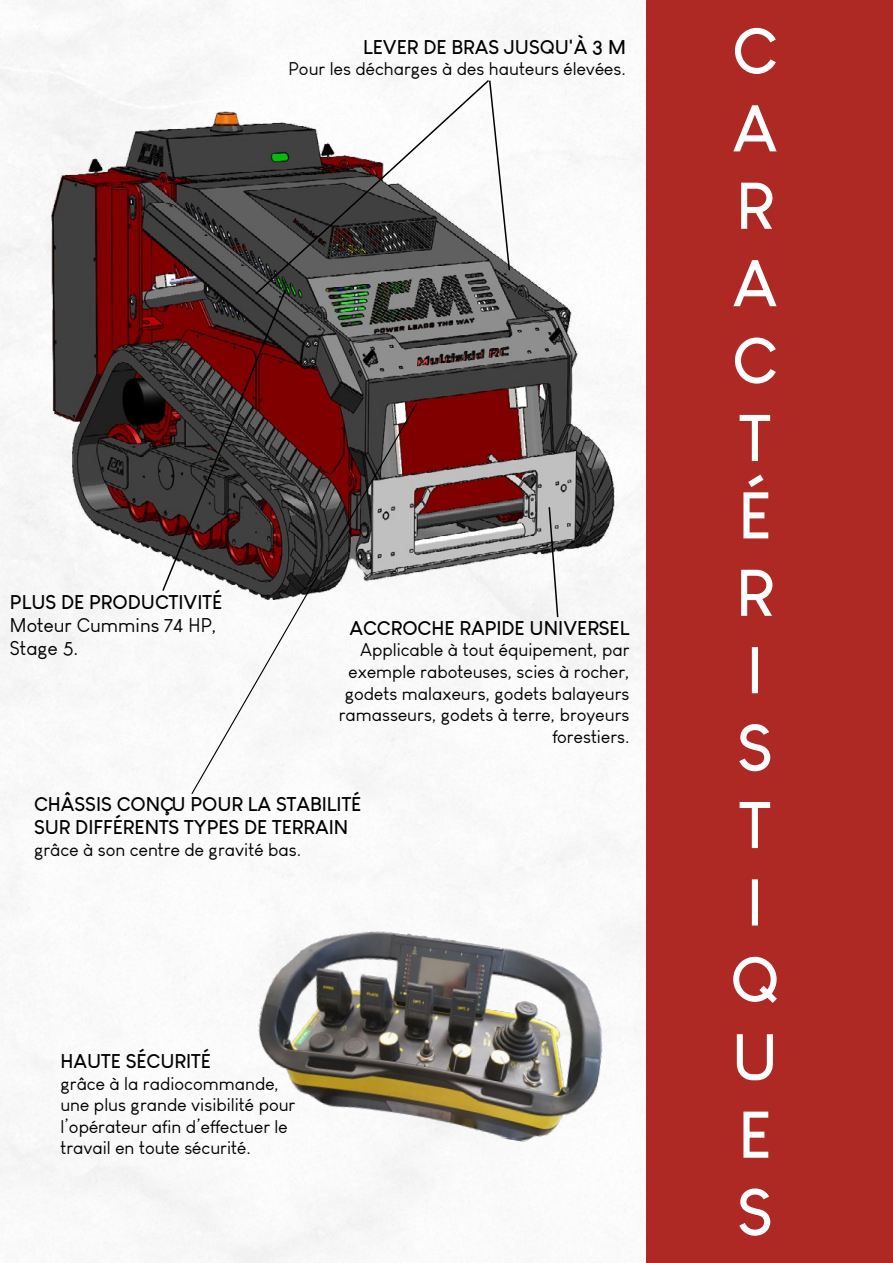
<style>
.page{position:relative;width:893px;height:1263px;background:#fff}
.page>*{position:absolute;margin:0;border:0;box-sizing:border-box;transform-origin:0 0}
.t1{font:700 64.5px/77.4px "Louis George Cafe";color:#fff}
.t2{font:700 19.5px/23.4px "Louis George Cafe";color:#000}
.t3{font:700 19.5px "Louis George Cafe";color:#000}
.t4{font:19.5px/23.4px "Louis George Cafe";color:#000}
.t5{font:18px/21.6px "Louis George Cafe";color:#000;text-align:right}
</style>
<div class="page">
<div style="left:646px;top:0;width:247px;height:1263px;background:#ae2923"></div>
<img style="left:51px;top:112px;width:563px;height:487px">
<svg style="left:254px;top:78px;width:237px;height:218px"></svg>
<svg style="left:161px;top:288px;width:126px;height:305px"></svg>
<svg style="left:548px;top:506px;width:11px;height:113px"></svg>
<svg style="left:190px;top:403px;width:228px;height:392px"></svg>
<img style="left:247px;top:912px;width:372px;height:240px">
<svg style="left:488px;top:79px;width:23px;height:193px"></svg>
<p class="t3" style="left:363px;top:35px;width:264px">LEVER DE BRAS JUSQU'À 3 M</p>
<p class="t5" style="left:289px;top:58px;width:339px">Pour les décharges à des hauteurs élevées.</p>
<p class="t3" style="left:10px;top:589px;width:214px">PLUS DE PRODUCTIVITÉ</p>
<p class="t4" style="left:10px;top:613px;width:208px">Moteur Cummins 74 HP,<br>Stage 5.</p>
<p class="t3" style="left:349px;top:615px;width:282px">ACCROCHE RAPIDE UNIVERSEL</p>
<p class="t5" style="left:339px;top:639px;width:292px">Applicable à tout équipement, par exemple raboteuses, scies à rocher, godets malaxeurs, godets balayeurs ramasseurs, godets à terre, broyeurs forestiers.</p>
<p class="t2" style="left:34px;top:792px;width:329px">CHÂSSIS CONÇU POUR LA STABILITÉ<br>SUR DIFFÉRENTS TYPES DE TERRAIN</p>
<p class="t5" style="left:34px;top:839px;width:269px">grâce à son centre de gravité bas.</p>
<p class="t2" style="left:60px;top:1049px;width:152px">HAUTE SÉCURITÉ</p>
<p class="t5" style="left:60px;top:1072px;width:237px;text-align:left">grâce à la radiocommande, une plus grande visibilité pour l’opérateur afin d’effectuer le travail en toute sécurité.</p>
<h1 class="t1" style="left:730px;top:11px;width:51px">C<br>A<br>R<br>A<br>C<br>T<br>É<br>R<br>I<br>S<br>T<br>I<br>Q<br>U<br>E<br>S</h1>
</div>
